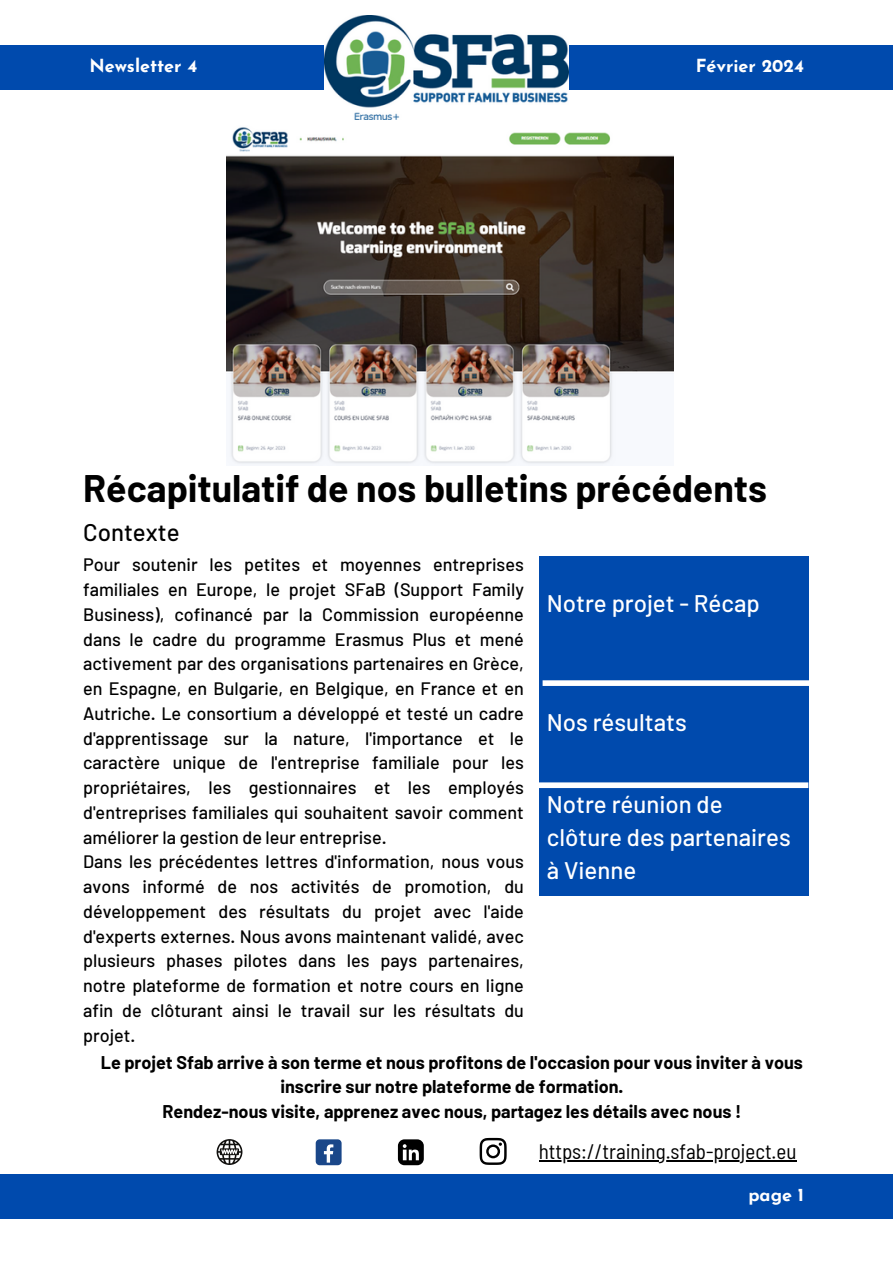
<style>
.page{position:relative;width:893px;height:1264px;background:#fff}
.page>*{position:absolute;margin:0;border:0;box-sizing:border-box;transform-origin:0 0}
.t1{font:700 37.5px "Barlow";color:#000}
.t2{font:500 24px/32.7px "Barlow";color:#fff}
.t3{font:500 24px "Barlow";color:#000}
.t4{font:semi-condensed 21px "Barlow";color:#000}
.t5{font:500 18px/24.8px "Barlow";color:#000;text-align:justify}
.t6{font:700 18px/24.8px "Barlow";color:#000;text-align:center}
.t7{font:700 18px "Josefin Sans";color:#fff}
</style>
<div class="page">
<div style="left:0;top:45px;width:892px;height:44px;background:#004aad"></div>
<div style="left:538px;top:556px;width:270px;height:339px;background:#004aad"></div>
<div style="left:542px;top:680px;width:270px;height:6px;background:#fff"></div>
<div style="left:538px;top:782px;width:270px;height:6px;background:#fff"></div>
<div style="left:0;top:1174px;width:892px;height:44px;background:#004aad"></div>
<img style="left:324px;top:15px;width:244px;height:104px">
<svg style="left:216px;top:1139px;width:26px;height:25px"></svg>
<div style="left:316px;top:1139px;width:25px;height:26px;background:#1a4789;border-radius:4px"></div>
<svg style="left:324px;top:1144px;width:9px;height:18px"></svg>
<svg style="left:398px;top:1139px;width:26px;height:26px"></svg>
<svg style="left:479px;top:1137px;width:27px;height:27px"></svg>
<img style="left:226px;top:127px;width:447px;height:338px">
<hr style="left:538px;top:1159px;width:258px;height:2px;background:#000">
<h2 class="t7" style="left:89px;top:58px;width:110px">Newsletter 4</h2>
<h2 class="t7" style="left:695px;top:58px;width:110px">Février 2024</h2>
<p class="t1" style="left:83px;top:464px;width:685px">Récapitulatif de nos bulletins précédents</p>
<p class="t3" style="left:83px;top:516px;width:98px">Contexte</p>
<h1 class="t5" style="left:83px;top:551px;width:442px">Pour soutenir les petites et moyennes entreprises familiales en Europe, le projet SFaB (Support Family Business), cofinancé par la Commission européenne dans le cadre du programme Erasmus Plus et mené activement par des organisations partenaires en Grèce, en Espagne, en Bulgarie, en Belgique, en France et en Autriche. Le consortium a développé et testé un cadre d'apprentissage sur la nature, l'importance et le caractère unique de l'entreprise familiale pour les propriétaires, les gestionnaires et les employés d'entreprises familiales qui souhaitent savoir comment améliorer la gestion de leur entreprise.</h1>
<h2 class="t5" style="left:83px;top:848px;width:442px">Dans les précédentes lettres d'information, nous vous avons informé de nos activités de promotion, du développement des résultats du projet avec l'aide d'experts externes. Nous avons maintenant validé, avec plusieurs phases pilotes dans les pays partenaires, notre plateforme de formation et notre cours en ligne afin de clôturant ainsi le travail sur les résultats du projet.</h2>
<p class="t2" style="left:547px;top:586px;width:214px">Notre projet - Récap</p>
<p class="t2" style="left:547px;top:705px;width:141px">Nos résultats</p>
<h2 class="t2" style="left:547px;top:787px;width:245px">Notre réunion de clôture des partenaires à Vienne</h2>
<h2 class="t6" style="left:101px;top:1048px;width:703px">Le projet Sfab arrive à son terme et nous profitons de l'occasion pour vous inviter à vous inscrire sur notre plateforme de formation.</h2>
<p class="t6" style="left:162px;top:1098px;width:580px">Rendez-nous visite, apprenez avec nous, partagez les détails avec nous !</p>
<p class="t4" style="left:538px;top:1137px;width:259px">https://training.sfab-project.eu</p>
<p class="t7" style="left:748px;top:1187px;width:57px">page 1</p>
</div>
